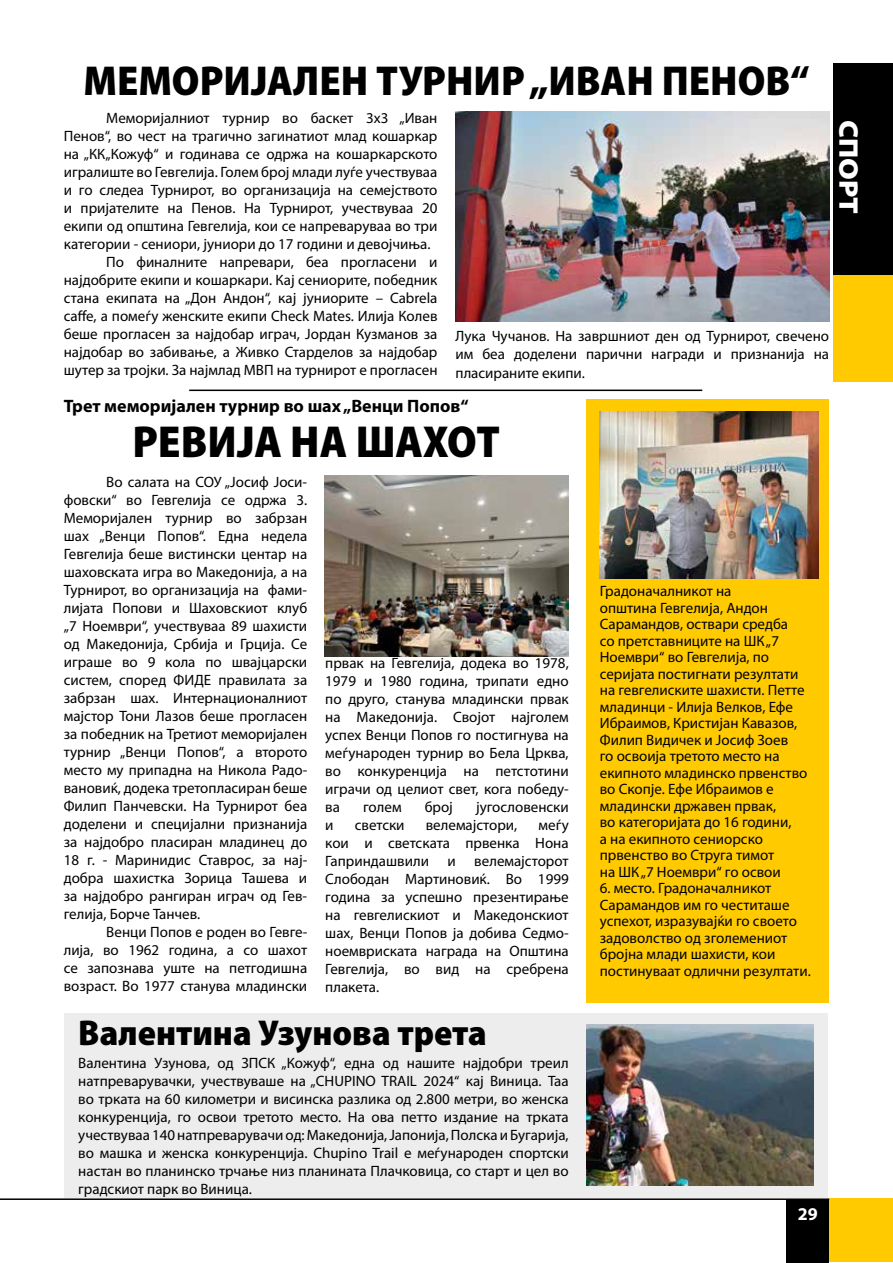
<style>
.page{position:relative;width:893px;height:1263px;background:#fff}
.page>*{position:absolute;margin:0;border:0;box-sizing:border-box;transform-origin:0 0}
.t1{font:900 semi-condensed 45px "Myriad Pro";color:#000}
.t2{font:900 semi-condensed 42px "Myriad Pro";color:#000}
.t3{font:900 semi-condensed 36px "Myriad Pro";color:#000}
.t4{font:900 semi-expanded 27px "Myriad Pro";color:#fff}
.t5{font:700 18px "Myriad Pro";color:#000}
.t6{font:700 18px "Myriad Pro";color:#fff}
.t7{font:15px/18px "Myriad Pro";color:#000;text-align:justify}
</style>
<div class="page">
<div style="left:586px;top:399px;width:242px;height:604px;background:#ffca00"></div>
<div style="left:64px;top:1013px;width:764px;height:185px;background:#ededed"></div>
<div style="left:829px;top:1198px;width:64px;height:64px;background:#ffca00"></div>
<div style="left:833px;top:63px;width:60px;height:213px;background:#000"></div>
<div style="left:833px;top:276px;width:60px;height:106px;background:#ffca00"></div>
<img style="left:600px;top:411px;width:218px;height:167px">
<img style="left:455px;top:112px;width:374px;height:210px">
<img style="left:325px;top:476px;width:244px;height:180px">
<img style="left:586px;top:1024px;width:227px;height:162px">
<hr style="left:0;top:1198px;width:829px;height:2px;background:#000">
<div style="left:787px;top:1199px;width:42px;height:64px;background:#000"></div>
<hr style="left:189px;top:390px;width:513px;height:1px;background:#000">
<h2 class="t2" style="left:83px;top:53px;width:727px">МЕМОРИЈАЛЕН ТУРНИР „ИВАН ПЕНОВ“</h2>
<p class="t7" style="left:106px;top:109px;width:333px">Меморијалниот турнир во баскет 3х3 „Иван</p>
<p class="t7" style="left:64px;top:127px;width:375px">Пенов“, во чест на трагично загинатиот млад кошаркар</p>
<p class="t7" style="left:64px;top:145px;width:375px">на „КК„Кожуф“ и годинава се одржа на кошаркарското</p>
<p class="t7" style="left:64px;top:163px;width:375px">игралиште во Гевгелија. Голем број млади луѓе учествуваа</p>
<p class="t7" style="left:64px;top:181px;width:375px">и го следеа Турнирот, во организација на семејството</p>
<p class="t7" style="left:64px;top:199px;width:375px">и пријателите на Пенов. На Турнирот, учествуваа 20</p>
<p class="t7" style="left:64px;top:217px;width:375px">екипи од општина Гевгелија, кои се напреваруваа во три</p>
<p class="t7" style="left:64px;top:235px;width:368px">категории - сениори, јуниори до 17 години и девојчиња.</p>
<p class="t7" style="left:106px;top:253px;width:333px">По финалните напревари, беа прогласени и</p>
<p class="t7" style="left:64px;top:271px;width:375px">најдобрите екипи и кошаркари. Кај сениорите, победник</p>
<p class="t7" style="left:64px;top:289px;width:375px">стана екипата на „Дон Андон“, кај јуниорите – Cabrela</p>
<p class="t7" style="left:64px;top:307px;width:375px">caffe, а помеѓу женските екипи Check Mates. Илија Колев</p>
<p class="t7" style="left:64px;top:325px;width:375px">беше прогласен за најдобар играч, Јордан Кузманов за</p>
<p class="t7" style="left:64px;top:343px;width:375px">најдобар во забивање, а Живко Старделов за најдобар</p>
<p class="t7" style="left:64px;top:361px;width:375px">шутер за тројки. За најмлад МВП на турнирот е прогласен</p>
<p class="t7" style="left:455px;top:327px;width:375px">Лука Чучанов. На завршниот ден од Турнирот, свечено им беа доделени парични награди и признанија на пласираните екипи.</p>
<p class="t5" style="left:64px;top:394px;width:406px">Трет меморијален турнир во шах „Венци Попов“</p>
<h1 class="t1" style="left:132px;top:412px;width:369px">РЕВИЈА НА ШАХОТ</h1>
<p class="t7" style="left:64px;top:473px;width:245px;text-indent:43px">Во салата на СОУ „Јосиф Јоси&shy;фовски“ во Гевгелија се одржа 3.<br>Меморијален турнир во забрзан шах „Венци Попов“. Една недела Гевгелија беше вистински центар на шаховската игра во Македонија, а на Турнирот, во организација на фами&shy;лијата Попови и Шаховскиот клуб „7 Ноември“, учествуваа 89 шахисти од Македонија, Србија и Грција. Се играше во 9 кола по швајцарски систем, според ФИДЕ правилата за забрзан шах. Интернационалниот мајстор Тони Лазов беше прогласен за победник на Третиот меморијален турнир „Венци Попов“, а второто место му припадна на Никола Радо&shy;вановиќ, додека третопласиран беше Филип Панчевски. На Турнирот беа доделени и специјални признанија за најдобро пласиран младинец до 18 г. - Маринидис Ставрос, за нај&shy;добра шахистка Зорица Ташева и за најдобро рангиран играч од Гев&shy;гелија, Борче Танчев.</p>
<p class="t7" style="left:64px;top:923px;width:245px;text-indent:43px">Венци Попов е роден во Гевге&shy;лија, во 1962 година, а со шахот се запознава уште на петгодишна возраст. Во 1977 станува младински</p>
<p class="t7" style="left:325px;top:653px;width:245px">првак на Гевгелија, додека во 1978, 1979 и 1980 година, трипати едно по друго, станува младински првак на Македонија. Својот најголем успех Венци Попов го постигнува на меѓународен турнир во Бела Црква, во конкуренција на петстотини играчи од целиот свет, кога победу&shy;ва</p>
<p class="t7" style="left:363px;top:797px;width:40px">голем</p>
<p class="t7" style="left:425px;top:797px;width:30px">број</p>
<p class="t7" style="left:476px;top:797px;width:94px">југословенски</p>
<p class="t7" style="left:325px;top:815px;width:245px;text-indent:213px">меѓу кои и светската првенка Нона Гаприндашвили и велемајсторот Слободан Мартиновиќ. Во 1999 година за успешно презентирање на гевгелискиот и Македонскиот шах, Венци Попов ја добива Седмо&shy;ноемвриската награда на Општина Гевгелија, во вид на сребрена плакета.</p>
<p class="t7" style="left:325px;top:815px;width:10px">и</p>
<p class="t7" style="left:355px;top:815px;width:51px">светски</p>
<p class="t7" style="left:426px;top:815px;width:93px">велемајстори,</p>
<h3 class="t3" style="left:78px;top:1009px;width:410px">Валентина Узунова трета</h3>
<p class="t7" style="left:78px;top:1053px;width:492px">Валентина Узунова, од ЗПСК „Кожуф“, една од нашите најдобри треил натпреварувачки, учествуваше на „CHUPINO TRAIL 2024“ кај Виница. Таа во трката на 60 километри и висинска разлика од 2.800 метри, во женска конкуренција, го освои третото место. На ова петто издание на трката учествуваа 140 натпреварувачи од: Македонија, Јапонија, Полска и Бугарија, во машка и женска конкуренција. Chupino Trail е меѓународен спортски настан во планинско трчање низ планината Плачковица, со старт и цел во градскиот парк во Виница.</p>
<p class="t7" style="left:600px;top:583px;width:209px;line-height:16.5px;text-align:left">Градоначалникот на<br>општина Гевгелија, Андон<br>Сарамандов, оствари средба<br>со претставниците на ШК „7<br>Ноември“ во Гевгелија, по серијата постигнати резултати на гевгелиските шахисти. Петте младинци - Илија Велков, Ефе<br>Ибраимов, Кристијан Кавазов,<br>Филип Видичек и Јосиф Зоев<br>го освоија третото место на екипното младинско првенство во Скопје. Ефе Ибраимов е младински државен првак,<br>во категоријата до 16 години,<br>а на екипното сениорско првенство во Струга тимот<br>на ШК „7 Ноември“ го освои</p>
<p class="t7" style="left:600px;top:880px;width:212px;line-height:16.5px;text-align:left">6. место. Градоначалникот<br>Сарамандов им го честиташе успехот, изразувајќи го своето задоволство од зголемениот бројна млади шахисти, кои постинуваат одлични резултати.</p>
<p class="t6" style="left:798px;top:1202px;width:21px">29</p>
<h3 class="t4" style="left:867px;top:120px;width:96px;rotate:90deg">СПОРТ</h3>
</div>
